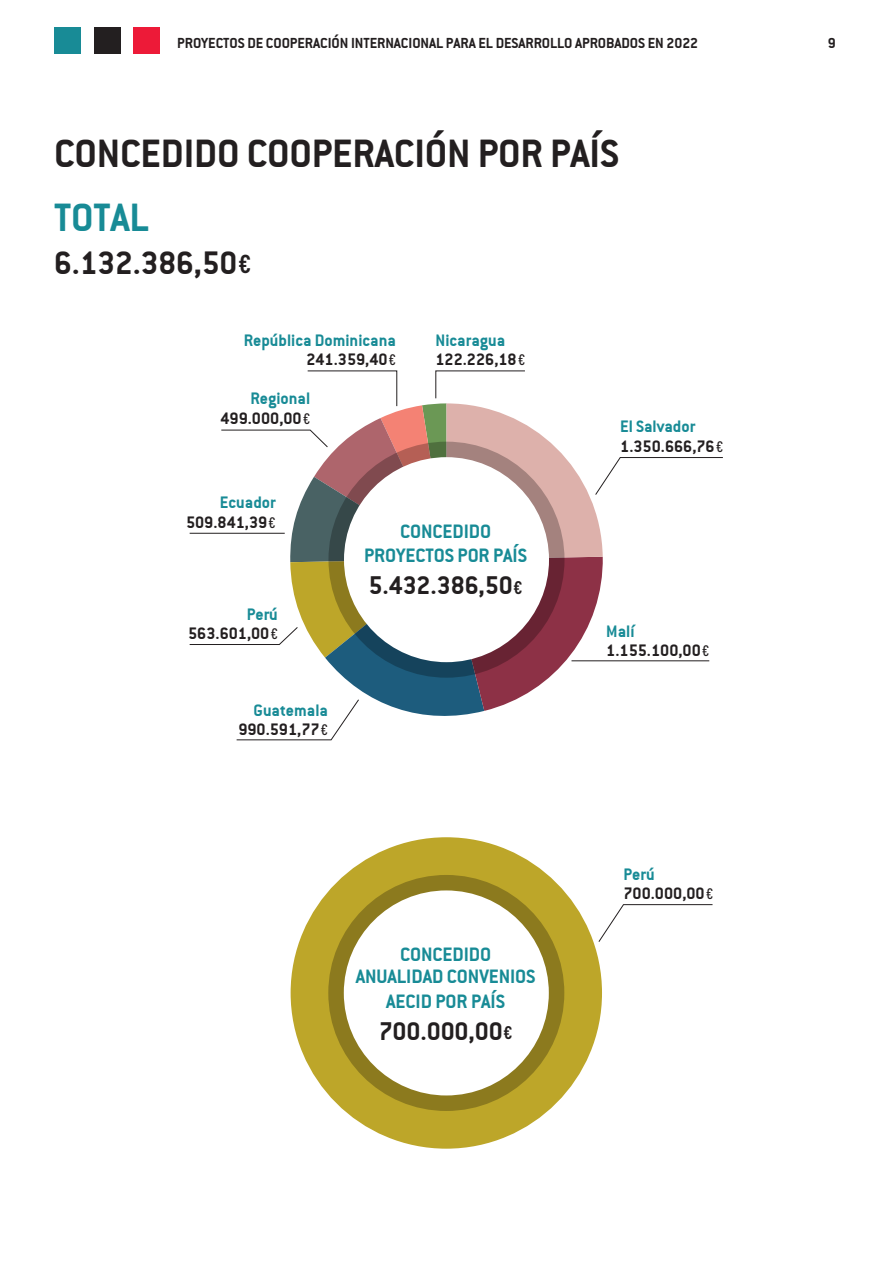
<style>
.page{position:relative;width:893px;height:1263px;background:#fff}
.page>*{position:absolute;margin:0;border:0;box-sizing:border-box;transform-origin:0 0}
.t1{font:42.75px "Conduit ITCTT Bold";letter-spacing:-.005em;color:#231f20}
.t2{font:42.75px "Conduit ITCTT Bold";letter-spacing:-.005em;color:#188b96}
.t3{font:35.25px "Conduit ITCTT Bold";letter-spacing:-.005em;color:#231f20}
.t4{font:27.75px "Conduit ITCTT Bold";letter-spacing:-.005em;color:#231f20}
.t5{font:21px/24.8px "Conduit ITCTT Bold";letter-spacing:-.005em;color:#188b96;text-align:center}
.t6{font:18px/19.5px "Conduit ITCTT Bold";color:#231f20}
.t7{font:18px "Conduit ITCTT Bold";color:#188b96}
.t8{font:15.75px "Conduit ITCTT Bold";letter-spacing:-.005em;color:#231f20}
.s1{font-family:"DIN Cond";font-weight:700;font-size:25.5px}
.s2{font-family:"DIN Cond";font-weight:500;font-size:15px}
.s3{font-family:"DIN Cond";font-weight:700;font-size:18px}
.s4{color:#188b96}
</style>
<div class="page">
<div style="left:291px;top:837px;width:311px;height:312px;background:#bda629;border-radius:156px"></div>
<div style="left:133px;top:27px;width:27px;height:27px;background:#ed1a38"></div>
<div style="left:94px;top:27px;width:26px;height:27px;background:#231f20"></div>
<div style="left:54px;top:27px;width:27px;height:27px;background:#188b96"></div>
<svg style="left:189px;top:370px;width:534px;height:371px"></svg>
<div style="left:344px;top:457px;width:205px;height:205px;background:#fff;border-radius:50%"></div>
<div style="left:328px;top:875px;width:236px;height:236px;background:#8c7a1e;border-radius:50%"></div>
<svg style="left:598px;top:904px;width:115px;height:38px"></svg>
<div style="left:344px;top:890px;width:205px;height:205px;background:#fff;border-radius:50%"></div>
<p class="t8" style="left:177px;top:34px;width:522px">PROYECTOS DE COOPERACIÓN INTERNACIONAL PARA EL DESARROLLO APROBADOS EN 2022</p>
<p class="t8" style="left:828px;top:34px;width:9px">9</p>
<p class="t1" style="left:54px;top:129px;width:566px">CONCEDIDO COOPERACIÓN POR PAÍS</p>
<p class="t2" style="left:54px;top:193px;width:96px">TOTAL</p>
<p class="t3" style="left:54px;top:242px;width:198px">6.132.386,50<span class="s1">€</span></p>
<p class="t7" style="left:244px;top:330px;width:154px">República Dominicana</p>
<p class="t6" style="left:306px;top:349px;width:91px">241.359,40<span class="s2">€</span></p>
<p class="t7" style="left:250px;top:388px;width:61px">Regional</p>
<p class="t6" style="left:220px;top:408px;width:91px">499.000,00<span class="s2">€</span></p>
<p class="t7" style="left:435px;top:330px;width:71px">Nicaragua</p>
<p class="t6" style="left:435px;top:349px;width:91px">122.226,18<span class="s2">€</span></p>
<p class="t7" style="left:220px;top:492px;width:57px">Ecuador</p>
<p class="t6" style="left:186px;top:512px;width:91px">509.841,39<span class="s2">€</span></p>
<p class="t7" style="left:247px;top:603px;width:33px">Perú</p>
<p class="t6" style="left:188px;top:623px;width:91px">563.601,00<span class="s2">€</span></p>
<p class="t7" style="left:254px;top:700px;width:76px">Guatemala</p>
<p class="t6" style="left:238px;top:720px;width:91px">990.591,77<span class="s2">€</span></p>
<p class="t5" style="left:400px;top:518px;width:93px">CONCEDIDO</p>
<p class="t5" style="left:364px;top:543px;width:164px">PROYECTOS POR PAÍS</p>
<p class="t4" style="left:369px;top:569px;width:155px">5.432.386,50<span class="s3">€</span></p>
<p class="t5" style="left:400px;top:941px;width:93px">CONCEDIDO</p>
<p class="t5" style="left:356px;top:964px;width:181px">ANUALIDAD CONVENIOS<br>AECID POR PAÍS</p>
<p class="t4" style="left:379px;top:1015px;width:135px">700.000,00<span class="s3">€</span></p>
<p class="t7" style="left:620px;top:416px;width:77px">El Salvador</p>
<p class="t6" style="left:620px;top:436px;width:104px">1.350.666,76<span class="s2">€</span></p>
<p class="t7" style="left:606px;top:621px;width:30px">Malí</p>
<p class="t6" style="left:606px;top:641px;width:104px">1.155.100,00<span class="s2">€</span></p>
<p class="t6" style="left:623px;top:864px;width:91px"><span class="s4">Perú<br></span>700.000,00<span class="s2">€</span></p>
</div>
